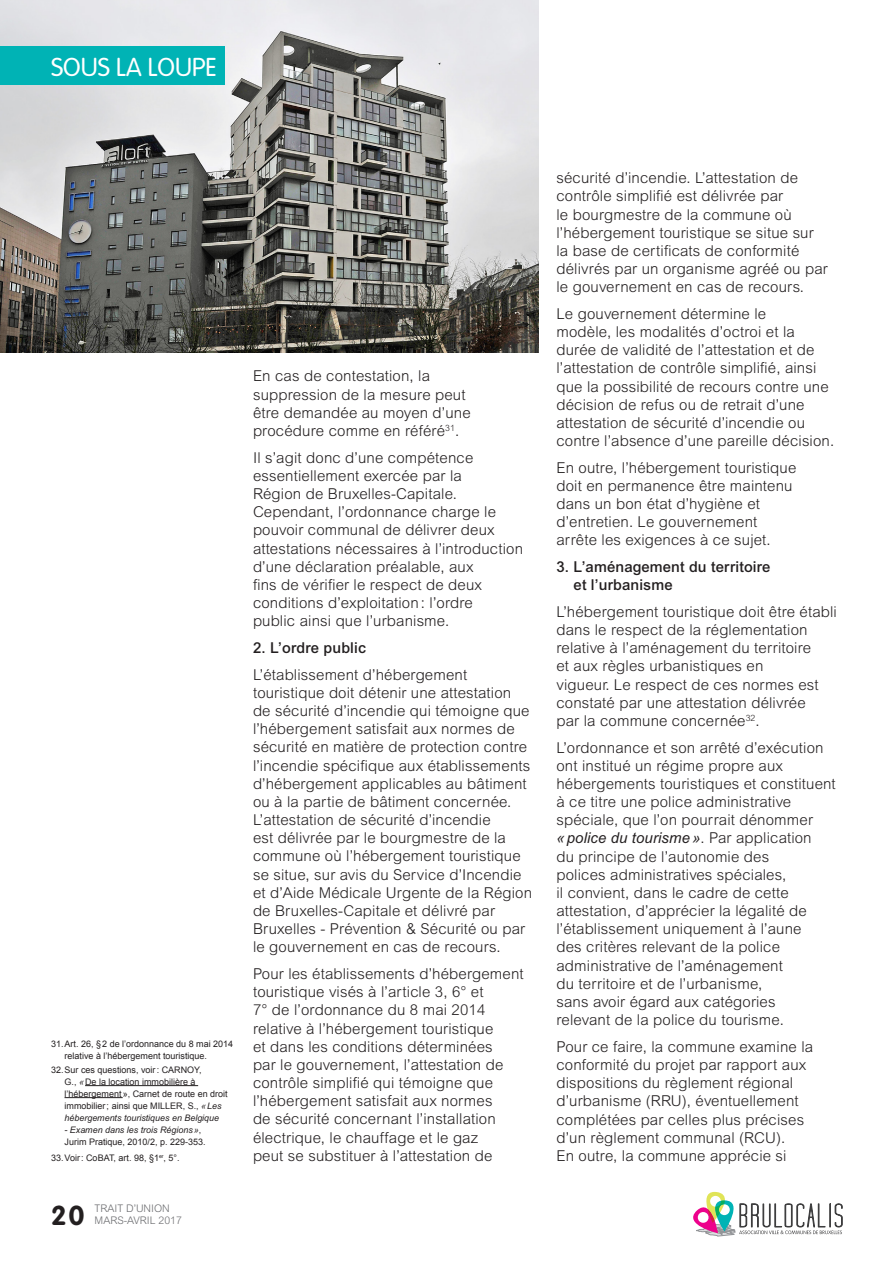
<style>
.page{position:relative;width:893px;height:1263px;background:#fff}
.page>*{position:absolute;margin:0;border:0;box-sizing:border-box;transform-origin:0 0}
.t1{font:700 27px "VAG Rounded";color:#231f20}
.t2{font:300 25.5px "VAG Rounded";color:#fff}
.t3{font:300 15px/18.1px "Arial";letter-spacing:.01em;color:#231f20}
.t4{font:500 15px/18.1px "Arial";letter-spacing:.01em;color:#231f20}
.t5{font:300 10.5px "Arial";color:#6c6d70}
.t6{font:9px/12px "Arial";color:#231f20}
.s1{font-style:italic}
.s2{font-weight:400;font-style:italic}
</style>
<div class="page">
<hr style="left:85px;top:1085px;width:113px;height:1px;background:#231f20">
<hr style="left:65px;top:1097px;width:58px;height:1px;background:#231f20">
<img style="left:0;top:0;width:538px;height:352px">
<svg style="left:693px;top:1192px;width:150px;height:44px"></svg>
<div style="left:0;top:47px;width:225px;height:38px;background:#00b3b5"></div>
<h2 class="t2" style="left:51px;top:52px;width:167px">SOUS LA LOUPE</h2>
<p class="t6" style="left:65px;top:1037px;width:170px;text-indent:-14px">31.Art. 26, §2 de l’ordonnance du 8 mai 2014 relative à l’hébergement touristique.</p>
<p class="t6" style="left:65px;top:1063px;width:165px;text-indent:-14px">32.Sur ces questions, voir: CARNOY,<br>G., <span class="s1">«</span>De la location immobilière à l’hébergement», Carnet de route en droit immobilier; ainsi que MILLER, S., <span class="s1">«Les hébergements touristiques en Belgique</span></p>
<p class="t6" style="left:65px;top:1123px;width:143px"><span class="s1">- Examen dans les trois Régions»</span>,<br>Jurim Pratique, 2010/2, p. 229-353.</p>
<p class="t6" style="left:51px;top:1152px;width:130px">33.Voir: CoBAT, art. 98, §1<sup>er</sup>, 5°.</p>
<p class="t5" style="left:95px;top:1202px;width:77px">TRAIT D’UNION</p>
<h1 class="t1" style="left:51px;top:1199px;width:35px">20</h1>
<p class="t5" style="left:95px;top:1215px;width:89px">MARS-AVRIL 2017</p>
<p class="t3" style="left:253px;top:367px;width:219px">En cas de contestation, la suppression de la mesure peut être demandée au moyen d’une procédure comme en référé<sup>31</sup>.</p>
<p class="t3" style="left:253px;top:448px;width:271px">Il s’agit donc d’une compétence essentiellement exercée par la<br>Région de Bruxelles-Capitale.<br>Cependant, l’ordonnance charge le pouvoir communal de délivrer deux attestations nécessaires à l’introduction d’une déclaration préalable, aux<br>fins de vérifier le respect de deux conditions d’exploitation : l’ordre<br>public ainsi que l’urbanisme.</p>
<p class="t4" style="left:253px;top:638px;width:115px">2. L’ordre public</p>
<p class="t3" style="left:253px;top:665px;width:281px">L’établissement d’hébergement touristique doit détenir une attestation de sécurité d’incendie qui témoigne que l’hébergement satisfait aux normes de sécurité en matière de protection contre l’incendie spécifique aux établissements d’hébergement applicables au bâtiment ou à la partie de bâtiment concernée.<br>L’attestation de sécurité d’incendie<br>est délivrée par le bourgmestre de la commune où l’hébergement touristique se situe, sur avis du Service d’Incendie et d’Aide Médicale Urgente de la Région de Bruxelles-Capitale et délivré par Bruxelles - Prévention &amp; Sécurité ou par le gouvernement en cas de recours.</p>
<p class="t3" style="left:253px;top:965px;width:272px">Pour les établissements d’hébergement touristique visés à l’article 3, 6° et<br>7° de l’ordonnance du 8 mai 2014 relative à l’hébergement touristique<br>et dans les conditions déterminées<br>par le gouvernement, l’attestation de contrôle simplifié qui témoigne que l’hébergement satisfait aux normes<br>de sécurité concernant l’installation électrique, le chauffage et le gaz<br>peut se substituer à l’attestation de</p>
<p class="t3" style="left:556px;top:169px;width:273px">sécurité d’incendie. L’attestation de contrôle simplifié est délivrée par<br>le bourgmestre de la commune où l’hébergement touristique se situe sur la base de certificats de conformité délivrés par un organisme agréé ou par le gouvernement en cas de recours.</p>
<p class="t3" style="left:556px;top:304px;width:279px">Le gouvernement détermine le<br>modèle, les modalités d’octroi et la durée de validité de l’attestation et de l’attestation de contrôle simplifié, ainsi que la possibilité de recours contre une décision de refus ou de retrait d’une attestation de sécurité d’incendie ou contre l’absence d’une pareille décision.</p>
<p class="t3" style="left:556px;top:458px;width:241px">En outre, l’hébergement touristique doit en permanence être maintenu dans un bon état d’hygiène et d’entretien. Le gouvernement arrête les exigences à ce sujet.</p>
<p class="t4" style="left:574px;top:558px;width:198px;text-indent:-17px">3. L’aménagement du territoire et l’urbanisme</p>
<p class="t3" style="left:556px;top:602px;width:282px">L’hébergement touristique doit être établi dans le respect de la réglementation relative à l’aménagement du territoire<br>et aux règles urbanistiques en<br>vigueur. Le respect de ces normes est constaté par une attestation délivrée<br>par la commune concernée<sup>32</sup>.</p>
<p class="t3" style="left:556px;top:738px;width:281px">L’ordonnance et son arrêté d’exécution ont institué un régime propre aux hébergements touristiques et constituent à ce titre une police administrative spéciale, que l’on pourrait dénommer<br><span class="s2">« police du tourisme »</span>. Par application<br>du principe de l’autonomie des<br>polices administratives spéciales,<br>il convient, dans le cadre de cette attestation, d’apprécier la légalité de l’établissement uniquement à l’aune<br>des critères relevant de la police administrative de l’aménagement<br>du territoire et de l’urbanisme,<br>sans avoir égard aux catégories<br>relevant de la police du tourisme.</p>
<p class="t3" style="left:556px;top:1037px;width:258px">Pour ce faire, la commune examine la conformité du projet par rapport aux dispositions du règlement régional d’urbanisme (RRU), éventuellement complétées par celles plus précises d’un règlement communal (RCU).<br>En outre, la commune apprécie si</p>
</div>
